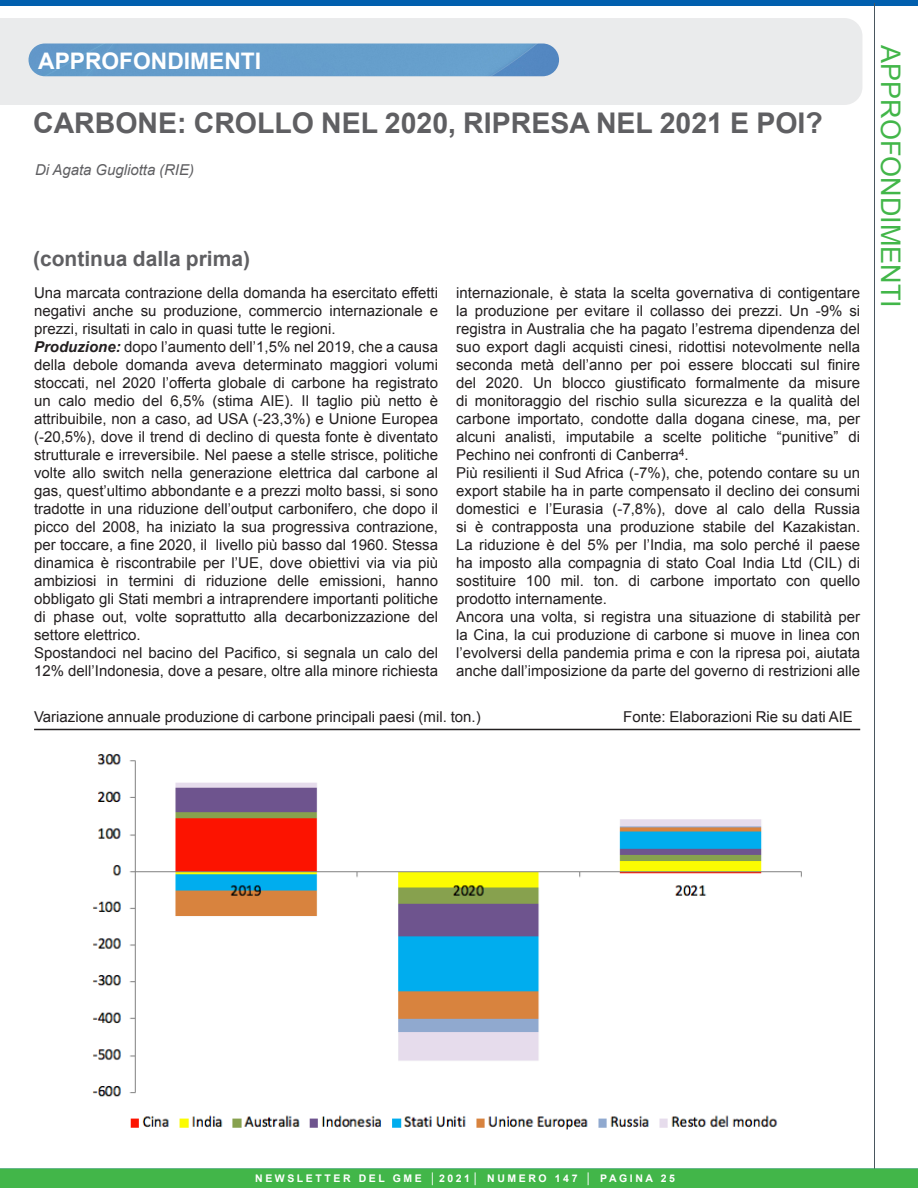
<style>
.page{position:relative;width:918px;height:1188px;background:#fff}
.page>*{position:absolute;margin:0;border:0;box-sizing:border-box;transform-origin:0 0}
.titolo_arancio_più_p{font:700 28.5px "Arial";color:#5f5f62}
.titolo_arancio_più_p-2{font:27px "Arial";color:#42b649}
.t1{font:22.8px "Arial Bold MT SC800";color:#fff}
.titolo_arancio_più_p-3{font:700 21px "Arial";color:#5f5f62}
.sottolineato{font:15px/18px "Arial";color:#231f20;text-align:justify}
.titolo_arancio_più_p-4{font:italic 15px "Arial";color:#5f5f62}
.t2{font:10.5px "Arial Bold MT SC800";letter-spacing:.245em;color:#fff}
.s1{font-weight:700;font-style:italic}
</style>
<div class="page">
<div style="left:0;top:18px;width:862px;height:87px;background:#eaebec"></div>
<img style="left:28px;top:44px;width:531px;height:32px;border-radius:16px">
<div style="left:0;top:0;width:918px;height:6px;background:#015fae"></div>
<hr style="left:874px;top:3px;width:1px;height:1185px;background:#49565e">
<div style="left:0;top:1168px;width:918px;height:20px;background:#42b649"></div>
<hr style="left:34px;top:729px;width:826px;height:1px;background:#231f20">
<img style="left:92px;top:754px;width:710px;height:376px">
<p class="t1" style="left:38px;top:46px;width:32px">APPROFONDIMENTI</p>
<p class="titolo_arancio_più_p-2" style="left:908px;top:45px;width:264px;rotate:90deg">APPROFONDIMENTI</p>
<p class="titolo_arancio_più_p" style="left:33px;top:105px;width:791px">CARBONE: CROLLO NEL 2020, RIPRESA NEL 2021 E POI?</p>
<p class="titolo_arancio_più_p-4" style="left:35px;top:160px;width:161px">Di Agata Gugliotta (RIE)</p>
<p class="titolo_arancio_più_p-3" style="left:33px;top:245px;width:219px">(continua dalla prima)</p>
<p class="sottolineato" style="left:34px;top:284px;width:406px">Una marcata contrazione della domanda ha esercitato effetti negativi anche su produzione, commercio internazionale e prezzi, risultati in calo in quasi tutte le regioni.</p>
<p class="sottolineato" style="left:34px;top:338px;width:406px"><span class="s1">Produzione:</span> dopo l’aumento dell’1,5% nel 2019, che a causa della debole domanda aveva determinato maggiori volumi stoccati, nel 2020 l’offerta globale di carbone ha registrato un calo medio del 6,5% (stima AIE). Il taglio più netto è attribuibile, non a caso, ad USA (-23,3%) e Unione Europea (-20,5%), dove il trend di declino di questa fonte è diventato strutturale e irreversibile. Nel paese a stelle strisce, politiche volte allo switch nella generazione elettrica dal carbone al gas, quest’ultimo abbondante e a prezzi molto bassi, si sono tradotte in una riduzione dell’output carbonifero, che dopo il picco del 2008, ha iniziato la sua progressiva contrazione, per toccare, a fine 2020, il livello più basso dal 1960. Stessa dinamica è riscontrabile per l’UE, dove obiettivi via via più ambiziosi in termini di riduzione delle emissioni, hanno obbligato gli Stati membri a intraprendere importanti politiche di phase out, volte soprattutto alla decarbonizzazione del settore elettrico.</p>
<p class="sottolineato" style="left:34px;top:644px;width:406px">Spostandoci nel bacino del Pacifico, si segnala un calo del<br>12% dell’Indonesia, dove a pesare, oltre alla minore richiesta</p>
<p class="sottolineato" style="left:456px;top:284px;width:406px">internazionale, è stata la scelta governativa di contigentare la produzione per evitare il collasso dei prezzi. Un -9% si registra in Australia che ha pagato l’estrema dipendenza del suo export dagli acquisti cinesi, ridottisi notevolmente nella seconda metà dell’anno per poi essere bloccati sul finire del 2020. Un blocco giustificato formalmente da misure di monitoraggio del rischio sulla sicurezza e la qualità del carbone importato, condotte dalla dogana cinese, ma, per alcuni analisti, imputabile a scelte politiche “punitive” di Pechino nei confronti di Canberra<sup>4</sup>.</p>
<p class="sottolineato" style="left:456px;top:464px;width:406px">Più resilienti il Sud Africa (-7%), che, potendo contare su un export stabile ha in parte compensato il declino dei consumi domestici e l’Eurasia (-7,8%), dove al calo della Russia si è contrapposta una produzione stabile del Kazakistan.<br>La riduzione è del 5% per l’India, ma solo perché il paese ha imposto alla compagnia di stato Coal India Ltd (CIL) di sostituire 100 mil. ton. di carbone importato con quello prodotto internamente.</p>
<p class="sottolineato" style="left:456px;top:608px;width:406px">Ancora una volta, si registra una situazione di stabilità per la Cina, la cui produzione di carbone si muove in linea con l’evolversi della pandemia prima e con la ripresa poi, aiutata anche dall’imposizione da parte del governo di restrizioni alle</p>
<p class="sottolineato" style="left:34px;top:708px;width:448px">Variazione annuale produzione di carbone principali paesi (mil. ton.)</p>
<p class="sottolineato" style="left:623px;top:708px;width:231px">Fonte: Elaborazioni Rie su dati AIE</p>
<p class="t2" style="left:255px;top:1171px;width:399px">NEWSL ETTER DEL GME │2021│ NU MERO 147 │ PAGINA</p>
<p class="t2" style="left:661px;top:1171px;width:16px">25</p>
<p class="t2" style="left:213px;top:1173px;width:505px">NEWSL ETTER DEL GME │ FEBBRAIO 2010 │ NU MERO 25 │ PAGINA 25</p>
</div>
